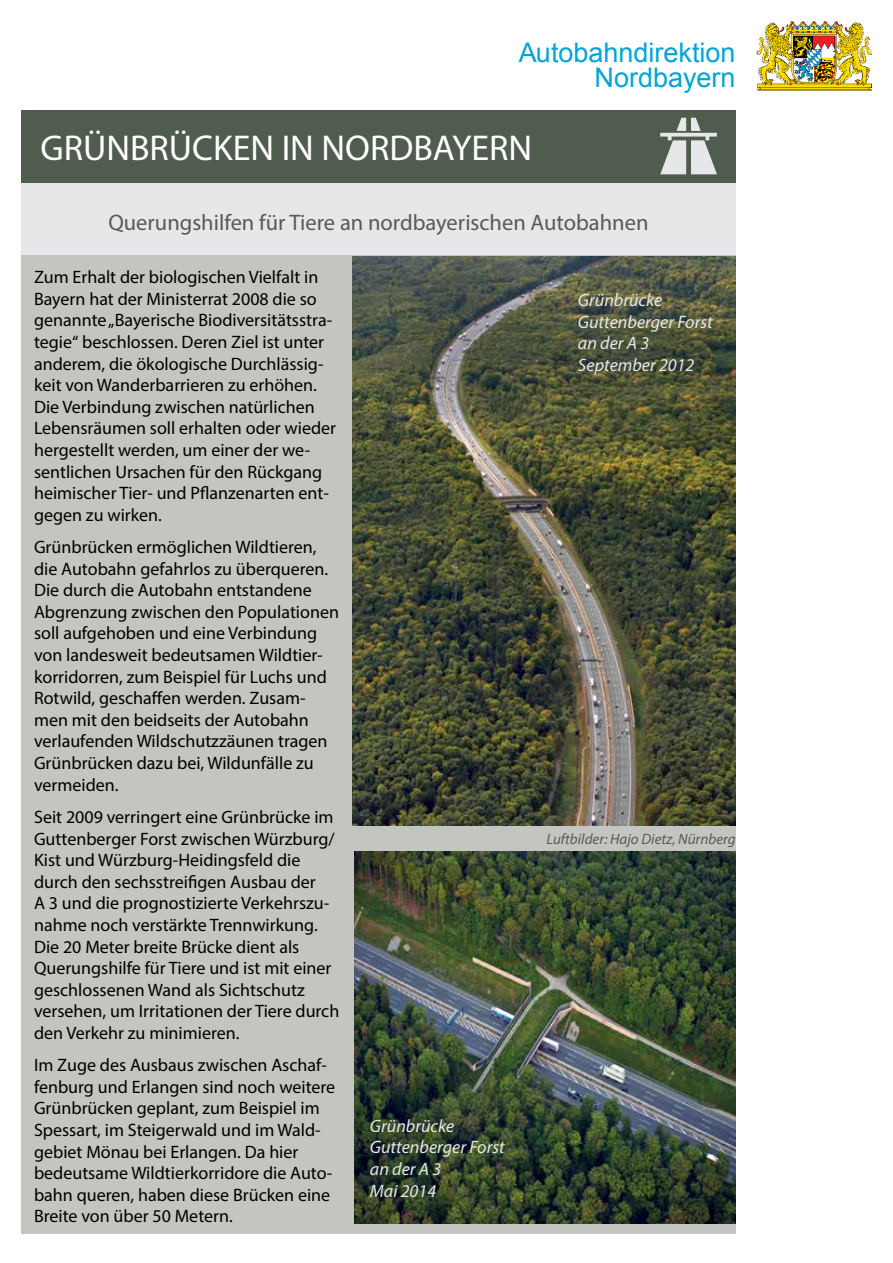
<style>
.page{position:relative;width:893px;height:1263px;background:#fff}
.page>*{position:absolute;margin:0;border:0;box-sizing:border-box;transform-origin:0 0}
.t1{font:36px "Myriad Pro";color:#fff}
.t2{font:27px/25.5px "Arial";color:#00a5d6;text-align:right}
.t3{font:22.5px "Myriad Pro";color:#58595b}
.t4{font:18px/21.6px "Myriad Pro";color:#000}
.t5{font:italic 18px/21.6px "Myriad Pro";color:#e6e7e8}
.t6{font:italic 15px "Myriad Pro";color:#58595b}
</style>
<div class="page">
<div style="left:21px;top:183px;width:715px;height:72px;background:#e6e7e8"></div>
<div style="left:21px;top:111px;width:715px;height:72px;background:#4f5c4e"></div>
<svg style="left:660px;top:118px;width:57px;height:56px"></svg>
<img style="left:757px;top:21px;width:115px;height:70px">
<div style="left:21px;top:255px;width:715px;height:978px;background:#c3c5c0"></div>
<img style="left:354px;top:851px;width:382px;height:373px">
<img style="left:353px;top:257px;width:383px;height:569px">
<h2 class="t2" style="left:519px;top:40px;width:218px">Autobahndirektion<br>Nordbayern</h2>
<h1 class="t1" style="left:40px;top:125px;width:493px">GRÜNBRÜCKEN IN NORDBAYERN</h1>
<p class="t3" style="left:108px;top:208px;width:542px">Querungshilfen für Tiere an nordbayerischen Autobahnen</p>
<p class="t4" style="left:34px;top:266px;width:304px">Zum Erhalt der biologischen Vielfalt in Bayern hat der Ministerrat 2008 die so genannte „Bayerische Biodiversitätsstra&shy;tegie“ beschlossen. Deren Ziel ist unter anderem, die ökologische Durchlässig&shy;keit von Wanderbarrieren zu erhöhen.<br>Die Verbindung zwischen natürlichen Lebensräumen soll erhalten oder wieder hergestellt werden, um einer der we&shy;sentlichen Ursachen für den Rückgang heimischer Tier- und Pflanzenarten ent&shy;gegen zu wirken.</p>
<p class="t4" style="left:34px;top:536px;width:307px">Grünbrücken ermöglichen Wildtieren, die Autobahn gefahrlos zu überqueren.<br>Die durch die Autobahn entstandene Abgrenzung zwischen den Populationen soll aufgehoben und eine Verbindung von landesweit bedeutsamen Wildtier&shy;korridorren, zum Beispiel für Luchs und Rotwild, geschaffen werden. Zusam&shy;men mit den beidseits der Autobahn verlaufenden Wildschutzzäunen tragen Grünbrücken dazu bei, Wildunfälle zu vermeiden.</p>
<p class="t4" style="left:34px;top:806px;width:307px">Seit 2009 verringert eine Grünbrücke im Guttenberger Forst zwischen Würzburg/ Kist und Würzburg-Heidingsfeld die durch den sechsstreifigen Ausbau der<br>A 3 und die prognostizierte Verkehrszu&shy;nahme noch verstärkte Trennwirkung.<br>Die 20 Meter breite Brücke dient als Querungshilfe für Tiere und ist mit einer geschlossenen Wand als Sichtschutz versehen, um Irritationen der Tiere durch den Verkehr zu minimieren.</p>
<p class="t4" style="left:34px;top:1054px;width:303px">Im Zuge des Ausbaus zwischen Aschaf&shy;fenburg und Erlangen sind noch weitere Grünbrücken geplant, zum Beispiel im Spessart, im Steigerwald und im Wald&shy;gebiet Mönau bei Erlangen. Da hier bedeutsame Wildtierkorridore die Auto&shy;bahn queren, haben diese Brücken eine Breite von über 50 Metern.</p>
<p class="t5" style="left:370px;top:1114px;width:136px">Grünbrücke<br>Guttenberger Forst an der A 3<br>Mai 2014</p>
<p class="t5" style="left:578px;top:289px;width:136px">Grünbrücke<br>Guttenberger Forst an der A 3<br>September 2012</p>
<p class="t6" style="left:547px;top:830px;width:191px">Luftbilder: Hajo Dietz, Nürnberg</p>
</div>
